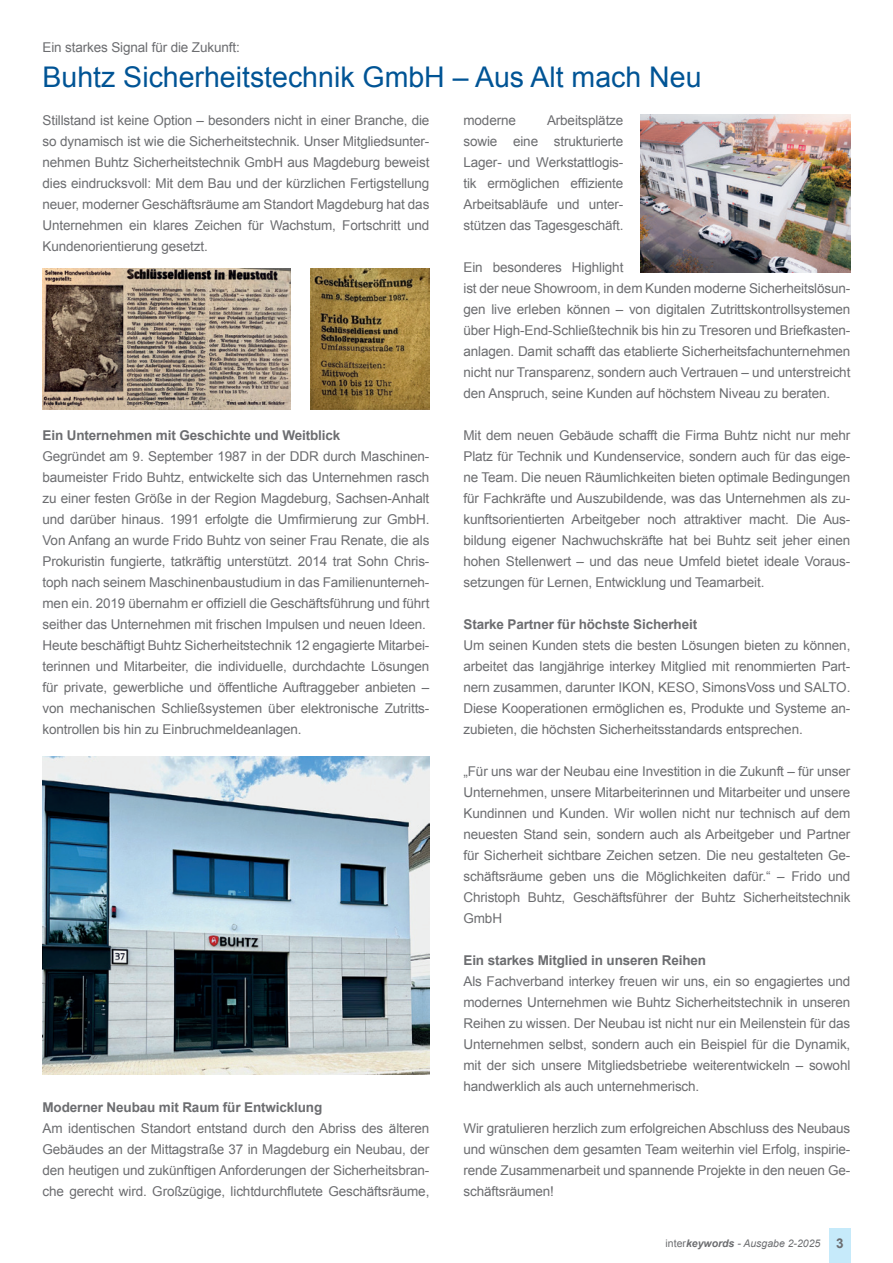
<style>
.page{position:relative;width:893px;height:1263px;background:#fff}
.page>*{position:absolute;margin:0;border:0;box-sizing:border-box;transform-origin:0 0}
.t1{font:28.5px "Arial";color:#005495}
.t2{font:13.5px/21px "Arial";letter-spacing:-.01em;color:#6c6d70;text-align:justify}
.t3{font:700 13.5px "Arial";letter-spacing:-.01em;color:#6c6d70}
.t4{font:italic 10.5px "Arial";color:#6c6d70}
.s1{font-style:normal}
.s2{font-weight:700}
.s3{font-weight:700;font-style:normal;font-size:13.5px}
</style>
<div class="page">
<div style="left:829px;top:1228px;width:21px;height:35px;background:#c6eafa"></div>
<img style="left:310px;top:269px;width:119px;height:140px">
<img style="left:43px;top:269px;width:247px;height:140px">
<img style="left:640px;top:115px;width:210px;height:157px">
<img style="left:43px;top:757px;width:386px;height:317px">
<p class="t2" style="left:43px;top:37px;width:199px">Ein starkes Signal für die Zukunft:</p>
<p class="t1" style="left:43px;top:58px;width:660px">Buhtz Sicherheitstechnik GmbH – Aus Alt mach Neu</p>
<p class="t2" style="left:43px;top:110px;width:388px">Stillstand ist keine Option – besonders nicht in einer Branche, die so dynamisch ist wie die Sicherheitstechnik. Unser Mitgliedsunter&shy;nehmen Buhtz Sicherheitstechnik GmbH aus Magdeburg beweist dies eindrucksvoll: Mit dem Bau und der kürzlichen Fertigstellung neuer, moderner Geschäftsräume am Standort Magdeburg hat das Unternehmen ein klares Zeichen für Wachstum, Fortschritt und Kundenorientierung gesetzt.</p>
<p class="t2" style="left:463px;top:110px;width:161px;text-indent:84px">Arbeitsplätze sowie eine strukturierte Lager- und Werkstattlogis&shy;tik ermöglichen effiziente Arbeitsabläufe und unter&shy;stützen das Tagesgeschäft.</p>
<p class="t2" style="left:463px;top:257px;width:388px;text-align:left">Ein besonderes Highlight<br>ist der neue Showroom, in dem Kunden moderne Sicherheitslösun&shy;gen live erleben können – von digitalen Zutrittskontrollsystemen über High-End-Schließtechnik bis hin zu Tresoren und Briefkasten&shy;anlagen. Damit schafft das etablierte Sicherheitsfachunternehmen nicht nur Transparenz, sondern auch Vertrauen – und unterstreicht den Anspruch, seine Kunden auf höchstem Niveau zu beraten.</p>
<p class="t2" style="left:463px;top:425px;width:388px">Mit dem neuen Gebäude schafft die Firma Buhtz nicht nur mehr Platz für Technik und Kundenservice, sondern auch für das eige&shy;ne Team. Die neuen Räumlichkeiten bieten optimale Bedingungen für Fachkräfte und Auszubildende, was das Unternehmen als zu&shy;kunftsorientierten Arbeitgeber noch attraktiver macht. Die Aus&shy;bildung eigener Nachwuchskräfte hat bei Buhtz seit jeher einen hohen Stellenwert – und das neue Umfeld bietet ideale Voraus&shy;setzungen für Lernen, Entwicklung und Teamarbeit.</p>
<p class="t3" style="left:463px;top:615px;width:235px">Starke Partner für höchste Sicherheit</p>
<p class="t2" style="left:463px;top:635px;width:388px">Um seinen Kunden stets die besten Lösungen bieten zu können, arbeitet das langjährige interkey Mitglied mit renommierten Part&shy;nern zusammen, darunter IKON, KESO, SimonsVoss und SALTO.<br>Diese Kooperationen ermöglichen es, Produkte und Systeme an&shy;zubieten, die höchsten Sicherheitsstandards entsprechen.</p>
<p class="t2" style="left:463px;top:761px;width:388px">„Für uns war der Neubau eine Investition in die Zukunft – für unser Unternehmen, unsere Mitarbeiterinnen und Mitarbeiter und unsere Kundinnen und Kunden. Wir wollen nicht nur technisch auf dem neuesten Stand sein, sondern auch als Arbeitgeber und Partner für Sicherheit sichtbare Zeichen setzen. Die neu gestalteten Ge&shy;schäftsräume geben uns die Möglichkeiten dafür.“ – Frido und Christoph Buhtz, Geschäftsführer der Buhtz Sicherheitstechnik GmbH</p>
<p class="t3" style="left:463px;top:951px;width:244px">Ein starkes Mitglied in unseren Reihen</p>
<p class="t2" style="left:463px;top:971px;width:388px">Als Fachverband interkey freuen wir uns, ein so engagiertes und modernes Unternehmen wie Buhtz Sicherheitstechnik in unseren Reihen zu wissen. Der Neubau ist nicht nur ein Meilenstein für das Unternehmen selbst, sondern auch ein Beispiel für die Dynamik, mit der sich unsere Mitgliedsbetriebe weiterentwickeln – sowohl handwerklich als auch unternehmerisch.</p>
<p class="t2" style="left:463px;top:1118px;width:388px">Wir gratulieren herzlich zum erfolgreichen Abschluss des Neubaus und wünschen dem gesamten Team weiterhin viel Erfolg, inspirie&shy;rende Zusammenarbeit und spannende Projekte in den neuen Ge&shy;schäftsräumen!</p>
<p class="t2" style="left:463px;top:110px;width:54px">moderne</p>
<p class="t3" style="left:43px;top:426px;width:299px">Ein Unternehmen mit Geschichte und Weitblick</p>
<p class="t2" style="left:43px;top:446px;width:388px">Gegründet am 9. September 1987 in der DDR durch Maschinen&shy;baumeister Frido Buhtz, entwickelte sich das Unternehmen rasch zu einer festen Größe in der Region Magdeburg, Sachsen-Anhalt und darüber hinaus. 1991 erfolgte die Umfirmierung zur GmbH.<br>Von Anfang an wurde Frido Buhtz von seiner Frau Renate, die als Prokuristin fungierte, tatkräftig unterstützt. 2014 trat Sohn Chris&shy;toph nach seinem Maschinenbaustudium in das Familienunterneh&shy;men ein. 2019 übernahm er offiziell die Geschäftsführung und führt seither das Unternehmen mit frischen Impulsen und neuen Ideen.</p>
<p class="t2" style="left:43px;top:635px;width:388px">Heute beschäftigt Buhtz Sicherheitstechnik 12 engagierte Mitarbei&shy;terinnen und Mitarbeiter, die individuelle, durchdachte Lösungen für private, gewerbliche und öffentliche Auftraggeber anbieten – von mechanischen Schließsystemen über elektronische Zutritts&shy;kontrollen bis hin zu Einbruchmeldeanlagen.</p>
<p class="t3" style="left:43px;top:1098px;width:281px">Moderner Neubau mit Raum für Entwicklung</p>
<p class="t2" style="left:43px;top:1118px;width:388px">Am identischen Standort entstand durch den Abriss des älteren Gebäudes an der Mittagstraße 37 in Magdeburg ein Neubau, der den heutigen und zukünftigen Anforderungen der Sicherheitsbran&shy;che gerecht wird. Großzügige, lichtdurchflutete Geschäftsräume,</p>
<p class="t4" style="left:666px;top:1236px;width:179px"><span class="s1">inter</span><span class="s2">keywords</span> - Ausgabe 2-2025 <span class="s3">3</span></p>
</div>
